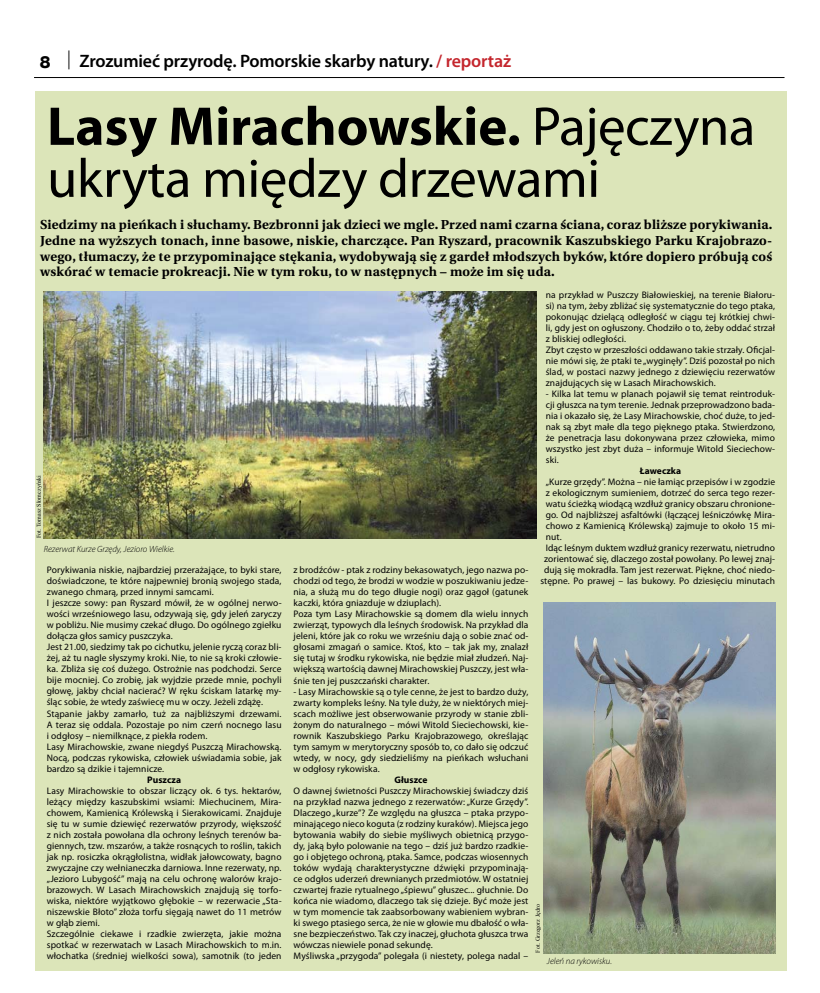
<style>
.page{position:relative;width:820px;height:993px;background:#fff}
.page>*{position:absolute;margin:0;border:0;box-sizing:border-box;transform-origin:0 0}
.t1{font:55px/52px "Myriad Pro";letter-spacing:-.01em;color:#000}
.t2{font:600 18px "Myriad Pro";letter-spacing:-.01em;color:#000}
.t3{font:700 13px/15.6px "Heuristica";letter-spacing:.02em;color:#000;text-align:justify}
.t4{font:9.5px/11px "Myriad Pro";letter-spacing:.01em;color:#000}
.t5{font:700 9.5px "Myriad Pro";letter-spacing:.01em;color:#000}
.t6{font:italic 300 9px "Myriad Pro";color:#000}
.t7{font:6px "Times New Roman";letter-spacing:.005em;color:#000}
.s1{font-family:"Helvetica Neue LT Com";font-weight:800;font-size:17px}
.s2{color:#c4262d}
.s3{font-weight:700}
</style>
<div class="page">
<div style="left:35px;top:91px;width:751px;height:878px;background:#dce5b9"></div>
<hr style="left:34px;top:77px;width:750px;height:1px;background:#000">
<img style="left:543px;top:602px;width:231px;height:350px">
<img style="left:43px;top:291px;width:493px;height:247px">
<h2 class="t2" style="left:40px;top:50px;width:472px"><span class="s1">8</span> <sup>|</sup> Zrozumieć przyrodę. Pomorskie skarby natury. <span class="s2">/ reportaż</span></h2>
<h1 class="t1" style="left:47px;top:99px;width:709px"><span class="s3">Lasy Mirachowskie.</span> Pajęczyna ukryta między drzewami</h1>
<p class="t3" style="left:40px;top:216px;width:733px">Siedzimy na pieńkach i słuchamy. Bezbronni jak dzieci we mgle. Przed nami czarna ściana, coraz bliższe porykiwania.<br>Jedne na wyższych tonach, inne basowe, niskie, charczące. Pan Ryszard, pracownik Kaszubskiego Parku Krajobrazo&shy;wego, tłumaczy, że te przypominające stękania, wydobywają się z gardeł młodszych byków, które dopiero próbują coś wskórać w temacie prokreacji. Nie w tym roku, to w następnych – może im się uda.</p>
<p class="t7" style="left:35px;top:537px;width:64px;rotate:-90deg">Fot. Tomasz Słomczyński</p>
<p class="t6" style="left:44px;top:544px;width:132px">Rezerwat Kurze Grzędy, Jezioro Wielkie.</p>
<p class="t4" style="left:47px;top:564px;width:236px">Porykiwania niskie, najbardziej przerażające, to byki stare, doświadczone, te które najpewniej bronią swojego stada, zwanego chmarą, przed innymi samcami.<br>I jeszcze sowy: pan Ryszard mówił, że w ogólnej nerwo&shy;wości wrześniowego lasu, odzywają się, gdy jeleń zaryczy w pobliżu. Nie musimy czekać długo. Do ogólnego zgiełku dołącza głos samicy puszczyka.<br>Jest 21.00, siedzimy tak po cichutku, jelenie ryczą coraz bli&shy;żej, aż tu nagle słyszymy kroki. Nie, to nie są kroki człowie&shy;ka. Zbliża się coś dużego. Ostrożnie nas podchodzi. Serce bije mocniej. Co zrobię, jak wyjdzie przede mnie, pochyli głowę, jakby chciał nacierać? W ręku ściskam latarkę my&shy;śląc sobie, że wtedy zaświecę mu w oczy. Jeżeli zdążę.<br>Stąpanie jakby zamarło, tuż za najbliższymi drzewami.<br>A teraz się oddala. Pozostaje po nim czerń nocnego lasu i odgłosy – niemilknące, z piekła rodem.<br>Lasy Mirachowskie, zwane niegdyś Puszczą Mirachowską.<br>Nocą, podczas rykowiska, człowiek uświadamia sobie, jak bardzo są dzikie i tajemnicze.</p>
<p class="t5" style="left:147px;top:772px;width:35px">Puszcza</p>
<p class="t4" style="left:47px;top:784px;width:236px">Lasy Mirachowskie to obszar liczący ok. 6 tys. hektarów, leżący między kaszubskimi wsiami: Miechucinem, Mira&shy;chowem, Kamienicą Królewską i Sierakowicami. Znajduje się tu w sumie dziewięć rezerwatów przyrody, większość z nich została powołana dla ochrony leśnych terenów ba&shy;giennych, tzw. mszarów, a także rosnących to roślin, takich jak np. rosiczka okrągłolistna, widłak jałowcowaty, bagno zwyczajne czy wełnianeczka darniowa. Inne rezerwaty, np. „Jezioro Lubygość” mają na celu ochronę walorów krajo&shy;brazowych. W Lasach Mirachowskich znajdują się torfo&shy;wiska, niektóre wyjątkowo głębokie – w rezerwacie „Sta&shy;niszewskie Błoto” złoża torfu sięgają nawet do 11 metrów w głąb ziemi.<br>Szczególnie ciekawe i rzadkie zwierzęta, jakie można spotkać w rezerwatach w Lasach Mirachowskich to m.in. włochatka (średniej wielkości sowa), samotnik (to jeden</p>
<p class="t4" style="left:545px;top:288px;width:231px">na przykład w Puszczy Białowieskiej, na terenie Białoru&shy;si) na tym, żeby zbliżać się systematycznie do tego ptaka, pokonując dzielącą odległość w ciągu tej krótkiej chwi&shy;li, gdy jest on ogłuszony. Chodziło o to, żeby oddać strzał z bliskiej odległości.<br>Zbyt często w przeszłości oddawano takie strzały. Oficjal&shy;nie mówi się, że ptaki te „wyginęły”. Dziś pozostał po nich ślad, w postaci nazwy jednego z dziewięciu rezerwatów znajdujących się w Lasach Mirachowskich.</p>
<p class="t4" style="left:545px;top:388px;width:231px;text-align:justify">- Kilka lat temu w planach pojawił się temat reintroduk&shy;cji głuszca na tym terenie. Jednak przeprowadzono bada&shy;nia i okazało się, że Lasy Mirachowskie, choć duże, to jed&shy;nak są zbyt małe dla tego pięknego ptaka. Stwierdzono, że penetracja lasu dokonywana przez człowieka, mimo wszystko jest zbyt duża – informuje Witold Sieciechow&shy;ski.</p>
<p class="t5" style="left:639px;top:464px;width:43px">Ławeczka</p>
<p class="t4" style="left:545px;top:476px;width:231px">„Kurze grzędy”. Można – nie łamiąc przepisów i w zgodzie</p>
<p class="t4" style="left:545px;top:487px;width:231px">z ekologicznym sumieniem, dotrzeć do serca tego rezer-</p>
<p class="t4" style="left:545px;top:498px;width:231px">watu ścieżką wiodącą wzdłuż granicy obszaru chronione-</p>
<p class="t4" style="left:545px;top:509px;width:231px">go. Od najbliższej asfaltówki (łączącej leśniczówkę Mira-</p>
<p class="t4" style="left:545px;top:520px;width:231px">chowo z Kamienicą Królewską) zajmuje to około 15 mi-</p>
<p class="t4" style="left:545px;top:531px;width:17px">nut.</p>
<p class="t4" style="left:545px;top:542px;width:231px">Idąc leśnym duktem wzdłuż granicy rezerwatu, nietrudno</p>
<p class="t4" style="left:544px;top:553px;width:232px">zorientować się, dlaczego został powołany. Po lewej znaj-</p>
<p class="t4" style="left:544px;top:564px;width:232px">dują się mokradła. Tam jest rezerwat. Piękne, choć niedo-</p>
<p class="t4" style="left:540px;top:575px;width:236px">stępne. Po prawej – las bukowy. Po dziesięciu minutach</p>
<p class="t4" style="left:293px;top:564px;width:236px">z brodźców - ptak z rodziny bekasowatych, jego nazwa po&shy;chodzi od tego, że brodzi w wodzie w poszukiwaniu jedze&shy;nia, a służą mu do tego długie nogi) oraz gągoł (gatunek kaczki, która gniazduje w dziuplach).<br>Poza tym Lasy Mirachowskie są domem dla wielu innych zwierząt, typowych dla leśnych środowisk. Na przykład dla jeleni, które jak co roku we wrześniu dają o sobie znać od&shy;głosami zmagań o samice. Ktoś, kto – tak jak my, znalazł się tutaj w środku rykowiska, nie będzie miał złudzeń. Naj&shy;większą wartością dawnej Mirachowskiej Puszczy, jest wła&shy;śnie ten jej puszczański charakter.</p>
<p class="t4" style="left:293px;top:685px;width:236px;text-align:justify">- Lasy Mirachowskie są o tyle cenne, że jest to bardzo duży, zwarty kompleks leśny. Na tyle duży, że w niektórych miej&shy;scach możliwe jest obserwowanie przyrody w stanie zbli&shy;żonym do naturalnego – mówi Witold Sieciechowski, kie&shy;rownik Kaszubskiego Parku Krajobrazowego, określając tym samym w merytoryczny sposób to, co dało się odczuć wtedy, w nocy, gdy siedzieliśmy na pieńkach wsłuchani w odgłosy rykowiska.</p>
<p class="t5" style="left:394px;top:773px;width:35px">Głuszce</p>
<p class="t4" style="left:293px;top:784px;width:236px">O dawnej świetności Puszczy Mirachowskiej świadczy dziś na przykład nazwa jednego z rezerwatów: „Kurze Grzędy”.<br>Dlaczego „kurze”? Ze względu na głuszca – ptaka przypo&shy;minającego nieco koguta (z rodziny kuraków). Miejsca jego bytowania wabiły do siebie myśliwych obietnicą przygo&shy;dy, jaką było polowanie na tego – dziś już bardzo rzadkie&shy;go i objętego ochroną, ptaka. Samce, podczas wiosennych toków wydają charakterystyczne dźwięki przypominają&shy;ce odgłos uderzeń drewnianych przedmiotów. W ostatniej czwartej frazie rytualnego „śpiewu” głuszec... głuchnie. Do końca nie wiadomo, dlaczego tak się dzieje. Być może jest w tym momencie tak zaabsorbowany wabieniem wybran&shy;ki swego ptasiego serca, że nie w głowie mu dbałość o wła&shy;sne bezpieczeństwo. Tak czy inaczej, głuchota głuszca trwa wówczas niewiele ponad sekundę.<br>Myśliwska „przygoda” polegała (i niestety, polega nadal –</p>
<p class="t7" style="left:533px;top:952px;width:50px;rotate:-90deg">Fot. Grzegorz Jędro</p>
<p class="t6" style="left:546px;top:955px;width:67px">Jeleń na rykowisku.</p>
</div>
